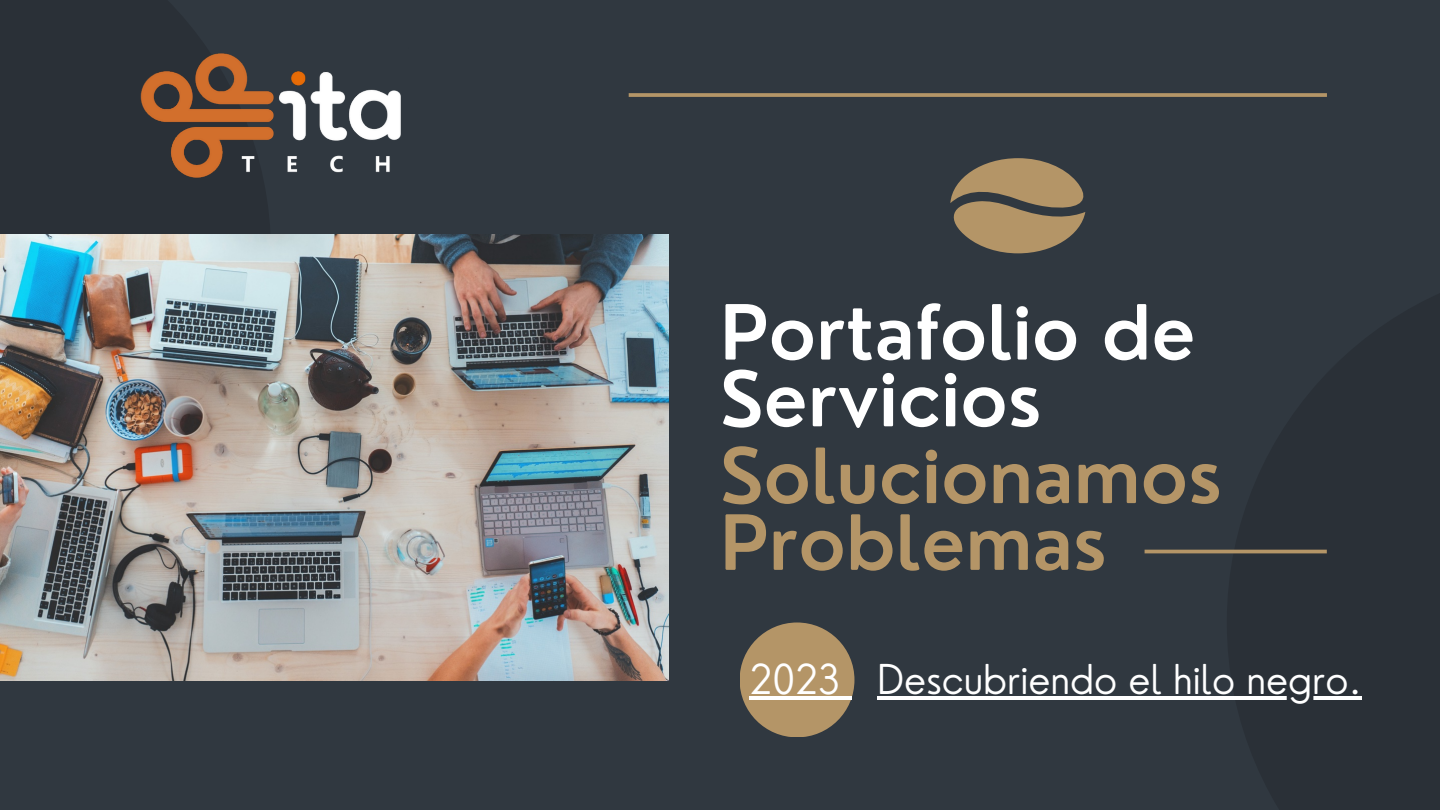
<style>
.page{position:relative;width:1440px;height:810px;background:#303840}
.page>*{position:absolute;margin:0;border:0;box-sizing:border-box;transform-origin:0 0}
.t1{font:600 74.1px/66.8px "Nourd";color:#b49567}
.t2{font:600 74px/66.8px "Nourd";color:#fff}
.t3{font:300 40.1px "Nourd";color:#fff}
</style>
<div class="page">
<div style="left:0;top:0;width:271px;height:614px;background:#2a3037"></div>
<div style="left:1227px;top:261px;width:213px;height:549px;background:#2a3037"></div>
<hr style="left:1145px;top:550px;width:182px;height:3px;background:#b49567">
<hr style="left:629px;top:93px;width:698px;height:4px;background:#aa8e64">
<div style="left:740px;top:622px;width:114px;height:115px;background:#b49567;border-radius:50%"></div>
<img style="left:96px;top:53px;width:350px;height:182px">
<img style="left:0;top:235px;width:668px;height:445px">
<svg style="left:950px;top:158px;width:135px;height:95px"></svg>
<hr style="left:750px;top:696px;width:90px;height:4px;background:#fff">
<hr style="left:840px;top:696px;width:11px;height:4px;background:#fff">
<hr style="left:877px;top:696px;width:485px;height:4px;background:#fff">
<h2 class="t2" style="left:720px;top:298px;width:477px">Portafolio de<br>Servicios</h2>
<h1 class="t1" style="left:720px;top:442px;width:504px">Solucionamos<br>Problemas</h1>
<p class="t3" style="left:750px;top:654px;width:614px">2023 Descubriendo el hilo negro.</p>
</div>
